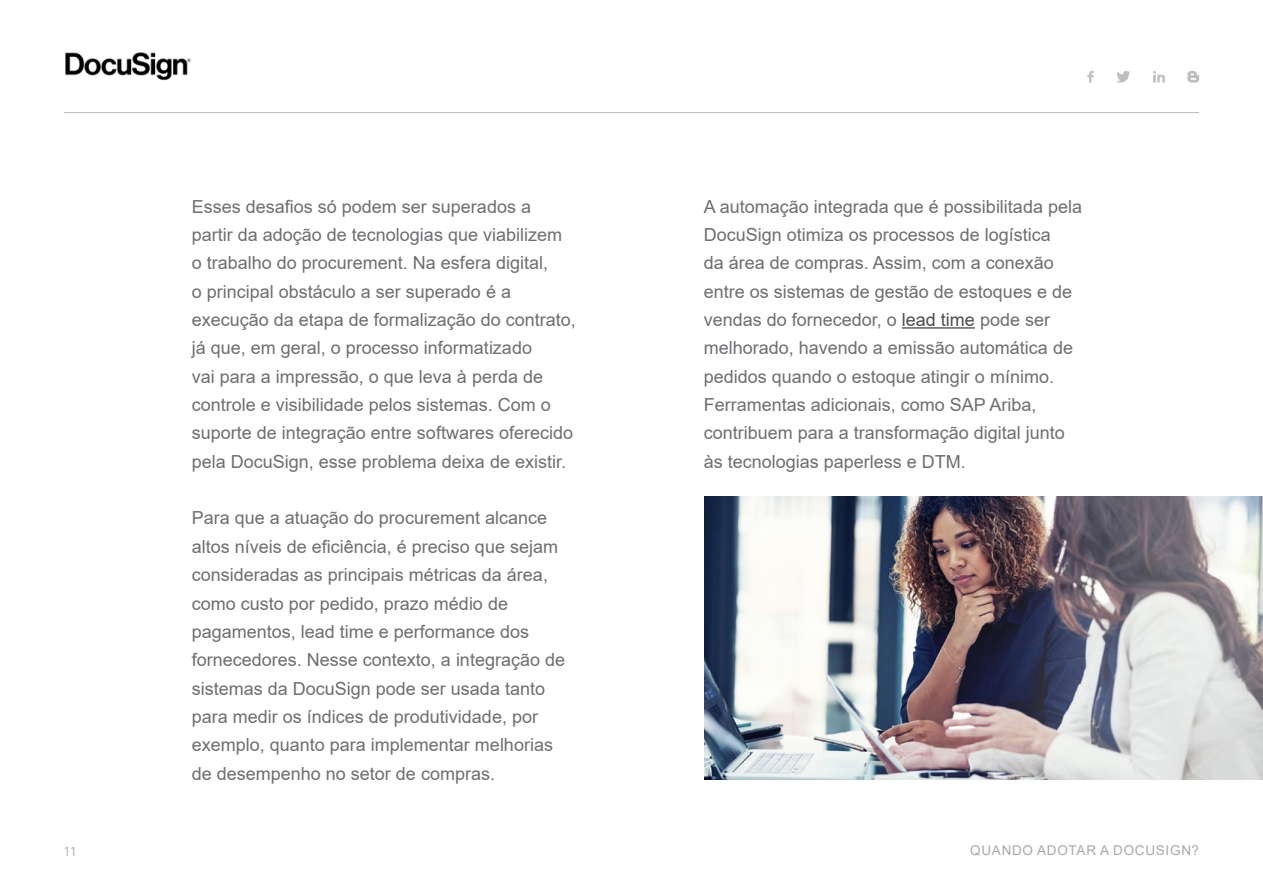
<style>
.page{position:relative;width:1263px;height:893px;background:#fff}
.page>*{position:absolute;margin:0;border:0;box-sizing:border-box;transform-origin:0 0}
.t1{font:18px/28.3px "Arial";color:#6d6e71}
.t2{font:13.5px "Arial";letter-spacing:.055em;color:#a7a9ac}
.t3{font:13.5px "Maven Pro";color:#a7a9ac}
.s1{color:#4d4d4d}
</style>
<div class="page">
<hr style="left:64px;top:112px;width:1135px;height:1px;background:#bcbec0">
<svg style="left:1087px;top:71px;width:7px;height:12px"></svg>
<svg style="left:1117px;top:71px;width:13px;height:12px"></svg>
<svg style="left:1153px;top:71px;width:12px;height:12px"></svg>
<svg style="left:1187px;top:71px;width:12px;height:12px"></svg>
<img style="left:65px;top:52px;width:126px;height:29px">
<img style="left:704px;top:496px;width:559px;height:284px">
<hr style="left:902px;top:327px;width:73px;height:2px;background:#4d4d4d">
<p class="t1" style="left:192px;top:192px;width:386px">Esses desafios só podem ser superados a partir da adoção de tecnologias que viabilizem o trabalho do procurement. Na esfera digital,<br>o principal obstáculo a ser superado é a execução da etapa de formalização do contrato, já que, em geral, o processo informatizado<br>vai para a impressão, o que leva à perda de controle e visibilidade pelos sistemas. Com o suporte de integração entre softwares oferecido pela DocuSign, esse problema deixa de existir.</p>
<p class="t1" style="left:192px;top:504px;width:375px">Para que a atuação do procurement alcance altos níveis de eficiência, é preciso que sejam consideradas as principais métricas da área, como custo por pedido, prazo médio de pagamentos, lead time e performance dos fornecedores. Nesse contexto, a integração de sistemas da DocuSign pode ser usada tanto para medir os índices de produtividade, por exemplo, quanto para implementar melhorias de desempenho no setor de compras.</p>
<p class="t1" style="left:704px;top:192px;width:380px">A automação integrada que é possibilitada pela DocuSign otimiza os processos de logística<br>da área de compras. Assim, com a conexão entre os sistemas de gestão de estoques e de vendas do fornecedor, o <span class="s1">lead time</span> pode ser melhorado, havendo a emissão automática de pedidos quando o estoque atingir o mínimo.<br>Ferramentas adicionais, como SAP Ariba, contribuem para a transformação digital junto às tecnologias paperless e DTM.</p>
<p class="t3" style="left:64px;top:843px;width:14px">11</p>
<p class="t2" style="left:970px;top:841px;width:230px">QUANDO ADOTAR A DOCUSIGN?</p>
</div>
